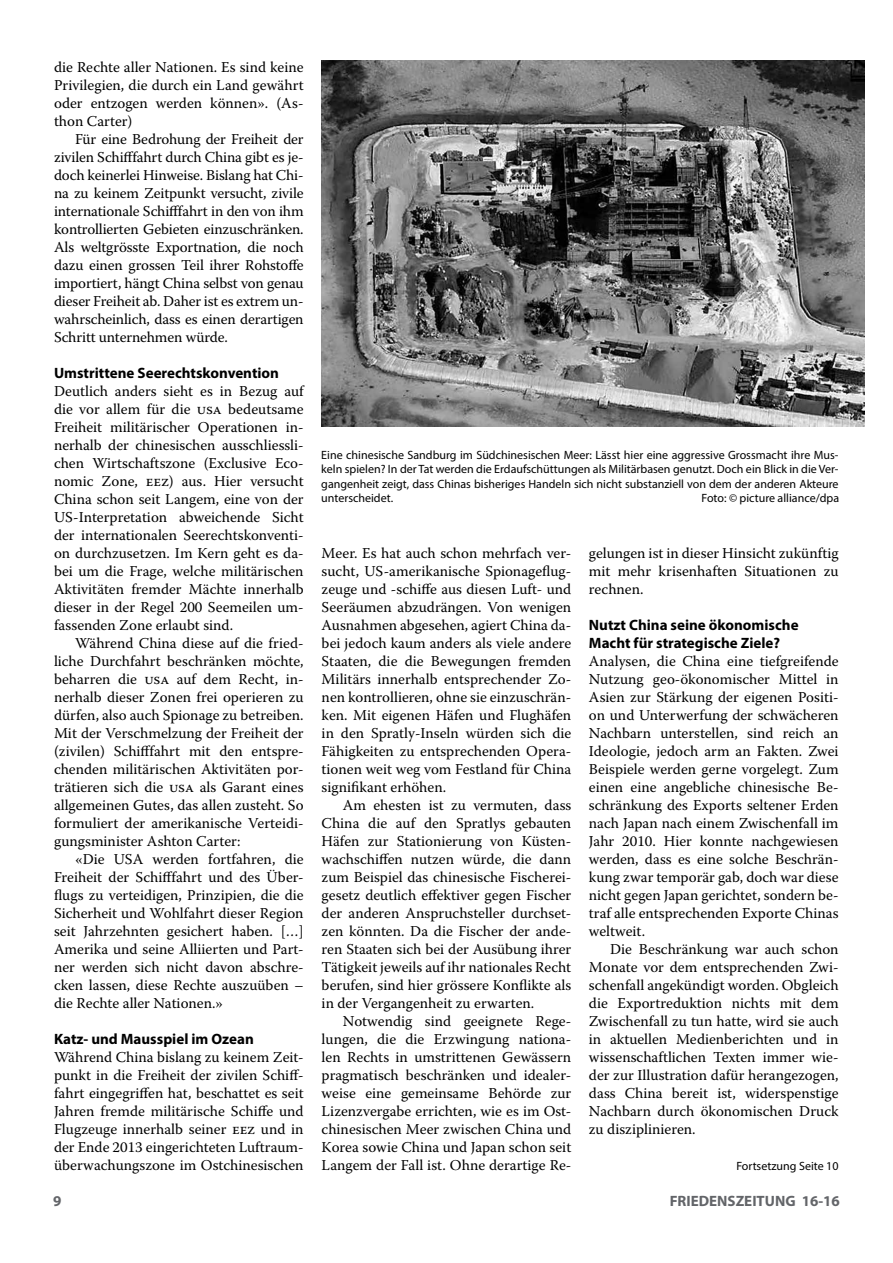
<style>
.page{position:relative;width:893px;height:1263px;background:#fff}
.page>*{position:absolute;margin:0;border:0;box-sizing:border-box;transform-origin:0 0}
.t1{font:15px/18px "Warnock Pro";color:#000;text-align:justify}
.t2{font:700 15px/18px "Myriad Pro";color:#000}
.t3{font:700 15px "Myriad Pro";color:#636569}
.t4{font:12px/14.4px "Myriad Pro";color:#000;text-align:justify}
</style>
<div class="page">
<img style="left:321px;top:61px;width:543px;height:366px">
<p class="t1" style="left:54px;top:58px;width:251px">die Rechte aller Nationen. Es sind keine Privilegien, die durch ein Land gewährt oder entzogen werden können». (As&shy;thon Carter)</p>
<p class="t1" style="left:54px;top:130px;width:251px;text-indent:21px">Für eine Bedrohung der Freiheit der zivilen Schifffahrt durch China gibt es je&shy;doch keinerlei Hinweise. Bislang hat Chi&shy;na zu keinem Zeitpunkt versucht, zivile internationale Schifffahrt in den von ihm kontrollierten Gebieten einzuschränken.<br>Als weltgrösste Exportnation, die noch dazu einen grossen Teil ihrer Rohstoffe importiert, hängt China selbst von genau dieser Freiheit ab. Daher ist es extrem un&shy;wahrscheinlich, dass es einen derartigen Schritt unternehmen würde.</p>
<p class="t2" style="left:54px;top:363px;width:227px">Umstrittene Seerechtskonvention</p>
<p class="t1" style="left:54px;top:382px;width:251px">Deutlich anders sieht es in Bezug auf die vor allem für die USA bedeutsame Freiheit militärischer Operationen in&shy;nerhalb der chinesischen ausschliessli&shy;chen Wirtschaftszone (Exclusive Eco&shy;nomic Zone, EEZ) aus. Hier versucht China schon seit Langem, eine von der US-Interpretation abweichende Sicht der internationalen Seerechtskonventi&shy;on durchzusetzen. Im Kern geht es da&shy;bei um die Frage, welche militärischen Aktivitäten fremder Mächte innerhalb dieser in der Regel 200 Seemeilen um&shy;fassenden Zone erlaubt sind.</p>
<p class="t1" style="left:54px;top:634px;width:251px;text-indent:21px">Während China diese auf die fried&shy;liche Durchfahrt beschränken möchte, beharren die USA auf dem Recht, in&shy;nerhalb dieser Zonen frei operieren zu dürfen, also auch Spionage zu betreiben.<br>Mit der Verschmelzung der Freiheit der (zivilen) Schifffahrt mit den entspre&shy;chenden militärischen Aktivitäten por&shy;trätieren sich die USA als Garant eines allgemeinen Gutes, das allen zusteht. So formuliert der amerikanische Verteidi&shy;gungsminister Ashton Carter:</p>
<p class="t1" style="left:54px;top:850px;width:251px;text-indent:21px">«Die USA werden fortfahren, die Freiheit der Schifffahrt und des Über&shy;flugs zu verteidigen, Prinzipien, die die Sicherheit und Wohlfahrt dieser Region seit Jahrzehnten gesichert haben. […] Amerika und seine Alliierten und Part&shy;ner werden sich nicht davon abschre&shy;cken lassen, diese Rechte auszuüben – die Rechte aller Nationen.»</p>
<p class="t2" style="left:54px;top:1029px;width:201px">Katz- und Mausspiel im Ozean</p>
<p class="t1" style="left:54px;top:1048px;width:251px">Während China bislang zu keinem Zeit&shy;punkt in die Freiheit der zivilen Schiff&shy;fahrt eingegriffen hat, beschattet es seit Jahren fremde militärische Schiffe und Flugzeuge innerhalb seiner EEZ und in der Ende 2013 eingerichteten Luftraum&shy;überwachungszone im Ostchinesischen</p>
<p class="t4" style="left:321px;top:448px;width:519px">Eine chinesische Sandburg im Südchinesischen Meer: Lässt hier eine aggressive Grossmacht ihre Mus&shy;keln spielen? In der Tat werden die Erdaufschüttungen als Militärbasen genutzt. Doch ein Blick in die Ver&shy;gangenheit zeigt, dass Chinas bisheriges Handeln sich nicht substanziell von dem der anderen Akteure unterscheidet.</p>
<p class="t4" style="left:702px;top:491px;width:139px">Foto: © picture alliance/dpa</p>
<p class="t1" style="left:322px;top:544px;width:251px">Meer. Es hat auch schon mehrfach ver&shy;sucht, US-amerikanische Spionageflug&shy;zeuge und -schiffe aus diesen Luft- und Seeräumen abzudrängen. Von wenigen Ausnahmen abgesehen, agiert China da&shy;bei jedoch kaum anders als viele andere Staaten, die die Bewegungen fremden Militärs innerhalb entsprechender Zo&shy;nen kontrollieren, ohne sie einzuschrän&shy;ken. Mit eigenen Häfen und Flughäfen in den Spratly-Inseln würden sich die Fähigkeiten zu entsprechenden Opera&shy;tionen weit weg vom Festland für China signifikant erhöhen.</p>
<p class="t1" style="left:322px;top:796px;width:251px;text-indent:21px">Am ehesten ist zu vermuten, dass China die auf den Spratlys gebauten Häfen zur Stationierung von Küsten&shy;wachschiffen nutzen würde, die dann zum Beispiel das chinesische Fischerei&shy;gesetz deutlich effektiver gegen Fischer der anderen Anspruchsteller durchset&shy;zen könnten. Da die Fischer der ande&shy;ren Staaten sich bei der Ausübung ihrer Tätigkeit jeweils auf ihr nationales Recht berufen, sind hier grössere Konflikte als in der Vergangenheit zu erwarten.</p>
<p class="t1" style="left:322px;top:1012px;width:251px;text-indent:21px">Notwendig sind geeignete Rege&shy;lungen, die die Erzwingung nationa&shy;len Rechts in umstrittenen Gewässern pragmatisch beschränken und idealer&shy;weise eine gemeinsame Behörde zur Lizenzvergabe errichten, wie es im Ost&shy;chinesischen Meer zwischen China und Korea sowie China und Japan schon seit Langem der Fall ist. Ohne derartige Re-</p>
<p class="t1" style="left:589px;top:544px;width:251px">gelungen ist in dieser Hinsicht zukünftig mit mehr krisenhaften Situationen zu rechnen.</p>
<p class="t2" style="left:589px;top:615px;width:211px">Nutzt China seine ökonomische<br>Macht für strategische Ziele?</p>
<p class="t1" style="left:589px;top:652px;width:251px">Analysen, die China eine tiefgreifende Nutzung geo-ökonomischer Mittel in Asien zur Stärkung der eigenen Positi&shy;on und Unterwerfung der schwächeren Nachbarn unterstellen, sind reich an Ideologie, jedoch arm an Fakten. Zwei Beispiele werden gerne vorgelegt. Zum einen eine angebliche chinesische Be&shy;schränkung des Exports seltener Erden nach Japan nach einem Zwischenfall im Jahr 2010. Hier konnte nachgewiesen werden, dass es eine solche Beschrän&shy;kung zwar temporär gab, doch war diese nicht gegen Japan gerichtet, sondern be&shy;traf alle entsprechenden Exporte Chinas weltweit.</p>
<p class="t1" style="left:589px;top:940px;width:251px;text-indent:21px">Die Beschränkung war auch schon Monate vor dem entsprechenden Zwi&shy;schenfall angekündigt worden. Obgleich die Exportreduktion nichts mit dem Zwischenfall zu tun hatte, wird sie auch in aktuellen Medienberichten und in wissenschaftlichen Texten immer wie&shy;der zur Illustration dafür herangezogen, dass China bereit ist, widerspenstige Nachbarn durch ökonomischen Druck zu disziplinieren.</p>
<p class="t4" style="left:736px;top:1158px;width:104px">Fortsetzung Seite 10</p>
<p class="t3" style="left:53px;top:1191px;width:10px">9</p>
<p class="t3" style="left:670px;top:1191px;width:172px">FRIEDENSZEITUNG 16-16</p>
</div>
